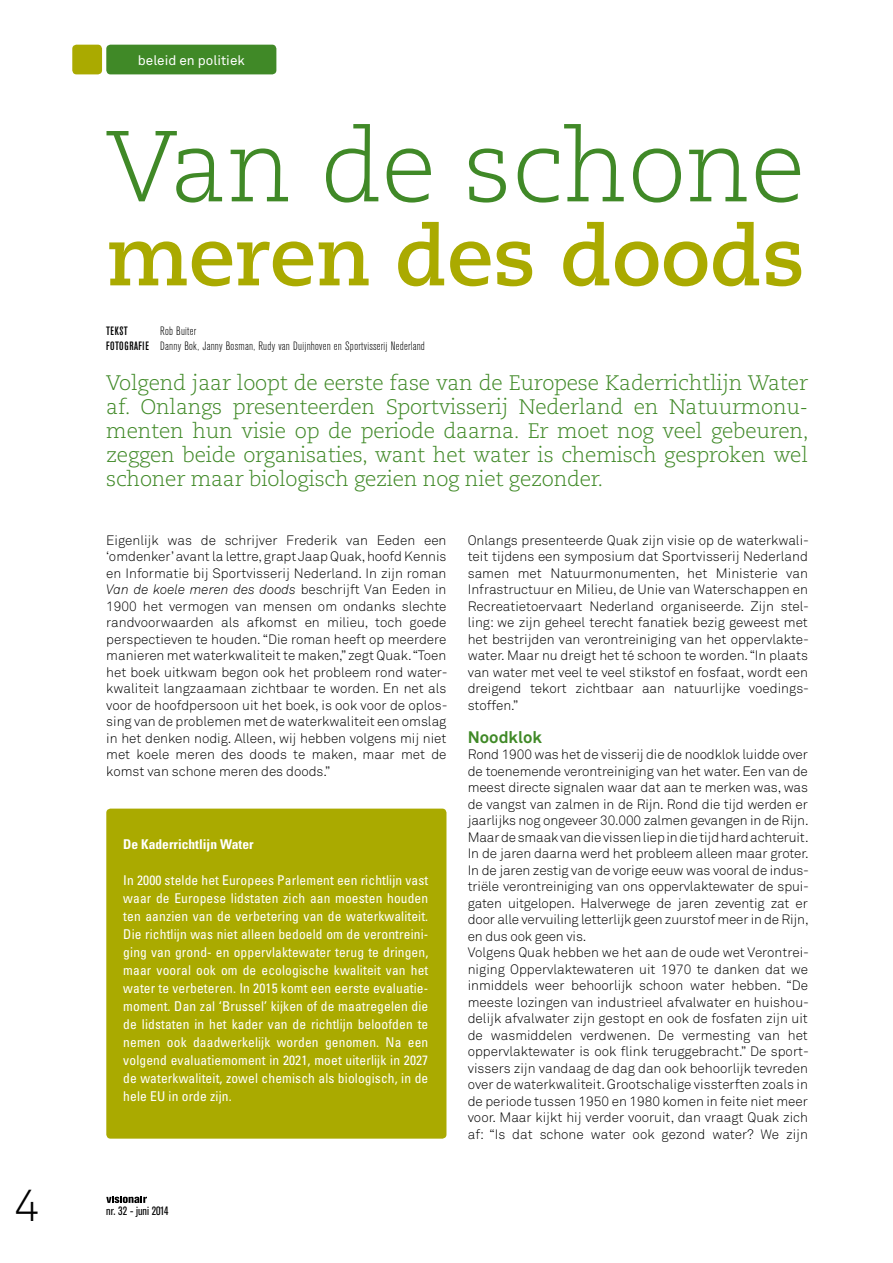
<style>
.page{position:relative;width:893px;height:1263px;background:#fff}
.page>*{position:absolute;margin:0;border:0;box-sizing:border-box;transform-origin:0 0}
.KOP_VARIANT_01{font:300 100.5px "Caecilia";color:#408927}
.KOP_VARIANT_01-2{font:700 82.5px "Caecilia";color:#aa0}
.Paginacijfers_LinksL{font:300 45px "Akkurat";color:#000}
.Intro_Tekst{font:21px/24px "Caecilia Light Os F";letter-spacing:-.01em;color:#408927;text-align:justify}
.Platte_tekst_Tussenk{font:700 16.5px "Akkurat";color:#408927}
.Platte_tekst{font:300 13.5px/16.5px "Akkurat";color:#000;text-align:justify}
.Kadertekst_plat{font:condensed 13.5px/18px "Univers";letter-spacing:.01em;color:#fff;text-align:justify}
.Kadertekst_kop{font:700 condensed 13.5px "Univers";color:#fff}
.Tekst_BovenBlokjes{font:13.5px "Akkurat";color:#fff}
.TekstFoto_Intro_Niet{font:300 12px "Akzidenz Grotesk Condensed BQ";letter-spacing:.02em;color:#000}
.Datum_onder_Linkslij{font:12px "Akzidenz Grotesk Condensed BQ";color:#000}
.Alineastijl_1{font:300 12px "Akzidenz Grotesk Condensed BQ";letter-spacing:.02em;color:#000}
.Alineastijl_1-2{font:500 12px "Akzidenz Grotesk Condensed BQ";letter-spacing:.03em;color:#000}
.s1{font-weight:500}
.s2{font-style:italic}
</style>
<div class="page">
<svg style="left:106px;top:1197px;width:41px;height:6px"></svg>
<div style="left:106px;top:45px;width:170px;height:29px;background:#408927;border-radius:4px"></div>
<div style="left:72px;top:45px;width:30px;height:29px;background:#aa0;border-radius:4px"></div>
<div style="left:106px;top:809px;width:340px;height:330px;background:#aa0;border-radius:4px"></div>
<p class="Paginacijfers_LinksL" style="left:14px;top:1179px;width:27px">4</p>
<p class="Tekst_BovenBlokjes" style="left:138px;top:52px;width:108px">beleid en politiek</p>
<p class="KOP_VARIANT_01" style="left:106px;top:110px;width:700px">Van de schone</p>
<p class="KOP_VARIANT_01-2" style="left:106px;top:208px;width:700px">meren des doods</p>
<p class="Alineastijl_1-2" style="left:106px;top:324px;width:23px">TEKST</p>
<p class="Alineastijl_1" style="left:160px;top:324px;width:37px">Rob Buiter</p>
<p class="TekstFoto_Intro_Niet" style="left:106px;top:339px;width:320px"><span class="s1">FOTOGRAFIE</span> Danny Bok, Janny Bosman, Rudy van Duijnhoven en Sportvisserij Nederland</p>
<p class="Intro_Tekst" style="left:106px;top:372px;width:704px">Volgend jaar loopt de eerste fase van de Europese Kaderrichtlijn Water af. Onlangs presenteerden Sportvisserij Nederland en Natuurmonu&shy;menten hun visie op de periode daarna. Er moet nog veel gebeuren, zeggen beide organisaties, want het water is chemisch gesproken wel schoner maar biologisch gezien nog niet gezonder.</p>
<p class="Platte_tekst" style="left:106px;top:532px;width:343px">Eigenlijk was de schrijver Frederik van Eeden een ‘omdenker’ avant la lettre, grapt Jaap Quak, hoofd Kennis en Informatie bij Sportvisserij Nederland. In zijn roman <span class="s2">Van de koele meren des doods</span> beschrijft Van Eeden in 1900 het vermogen van mensen om ondanks slechte randvoorwaarden als afkomst en milieu, toch goede perspectieven te houden. “Die roman heeft op meerdere manieren met waterkwaliteit te maken,” zegt Quak. “Toen het boek uitkwam begon ook het probleem rond water&shy;kwaliteit langzaamaan zichtbaar te worden. En net als voor de hoofdpersoon uit het boek, is ook voor de oplos&shy;sing van de problemen met de waterkwaliteit een omslag in het denken nodig. Alleen, wij hebben volgens mij niet met koele meren des doods te maken, maar met de komst van schone meren des doods.”</p>
<p class="Platte_tekst" style="left:468px;top:532px;width:343px">Onlangs presenteerde Quak zijn visie op de waterkwali&shy;teit tijdens een symposium dat Sportvisserij Nederland samen met Natuurmonumenten, het Ministerie van Infrastructuur en Milieu, de Unie van Waterschappen en Recreatietoervaart Nederland organiseerde. Zijn stel&shy;ling: we zijn geheel terecht fanatiek bezig geweest met het bestrijden van verontreiniging van het oppervlakte&shy;water. Maar nu dreigt het té schoon te worden. “In plaats van water met veel te veel stikstof en fosfaat, wordt een dreigend tekort zichtbaar aan natuurlijke voedings&shy;stoffen.”</p>
<p class="Platte_tekst_Tussenk" style="left:468px;top:726px;width:76px">Noodklok</p>
<p class="Platte_tekst" style="left:468px;top:746px;width:343px">Rond 1900 was het de visserij die de noodklok luidde over de toenemende verontreiniging van het water. Een van de meest directe signalen waar dat aan te merken was, was de vangst van zalmen in de Rijn. Rond die tijd werden er jaarlijks nog ongeveer 30.000 zalmen gevangen in de Rijn.<br>Maar de smaak van die vissen liep in die tijd hard achteruit.<br>In de jaren daarna werd het probleem alleen maar groter.<br>In de jaren zestig van de vorige eeuw was vooral de indus&shy;triële verontreiniging van ons oppervlaktewater de spui&shy;gaten uitgelopen. Halverwege de jaren zeventig zat er door alle vervuiling letterlijk geen zuurstof meer in de Rijn, en dus ook geen vis.</p>
<p class="Platte_tekst" style="left:468px;top:944px;width:343px">Volgens Quak hebben we het aan de oude wet Verontrei&shy;niging Oppervlaktewateren uit 1970 te danken dat we inmiddels weer behoorlijk schoon water hebben. “De meeste lozingen van industrieel afvalwater en huishou&shy;delijk afvalwater zijn gestopt en ook de fosfaten zijn uit de wasmiddelen verdwenen. De vermesting van het oppervlaktewater is ook flink teruggebracht.” De sport&shy;vissers zijn vandaag de dag dan ook behoorlijk tevreden over de waterkwaliteit. Grootschalige vissterften zoals in de periode tussen 1950 en 1980 komen in feite niet meer voor. Maar kijkt hij verder vooruit, dan vraagt Quak zich af: “Is dat schone water ook gezond water? We zijn</p>
<p class="Kadertekst_kop" style="left:123px;top:836px;width:132px">De Kaderrichtlijn Water</p>
<p class="Kadertekst_plat" style="left:123px;top:871px;width:307px">In 2000 stelde het Europees Parlement een richtlijn vast waar de Europese lidstaten zich aan moesten houden ten aanzien van de verbetering van de waterkwaliteit.<br>Die richtlijn was niet alleen bedoeld om de verontreini&shy;ging van grond- en oppervlaktewater terug te dringen, maar vooral ook om de ecologische kwaliteit van het water te verbeteren. In 2015 komt een eerste evaluatie&shy;moment. Dan zal ‘Brussel’ kijken of de maatregelen die de lidstaten in het kader van de richtlijn beloofden te nemen ook daadwerkelijk worden genomen. Na een volgend evaluatiemoment in 2021, moet uiterlijk in 2027 de waterkwaliteit, zowel chemisch als biologisch, in de hele EU in orde zijn.</p>
<p class="Datum_onder_Linkslij" style="left:106px;top:1204px;width:64px">nr. 32 - juni 2014</p>
</div>
